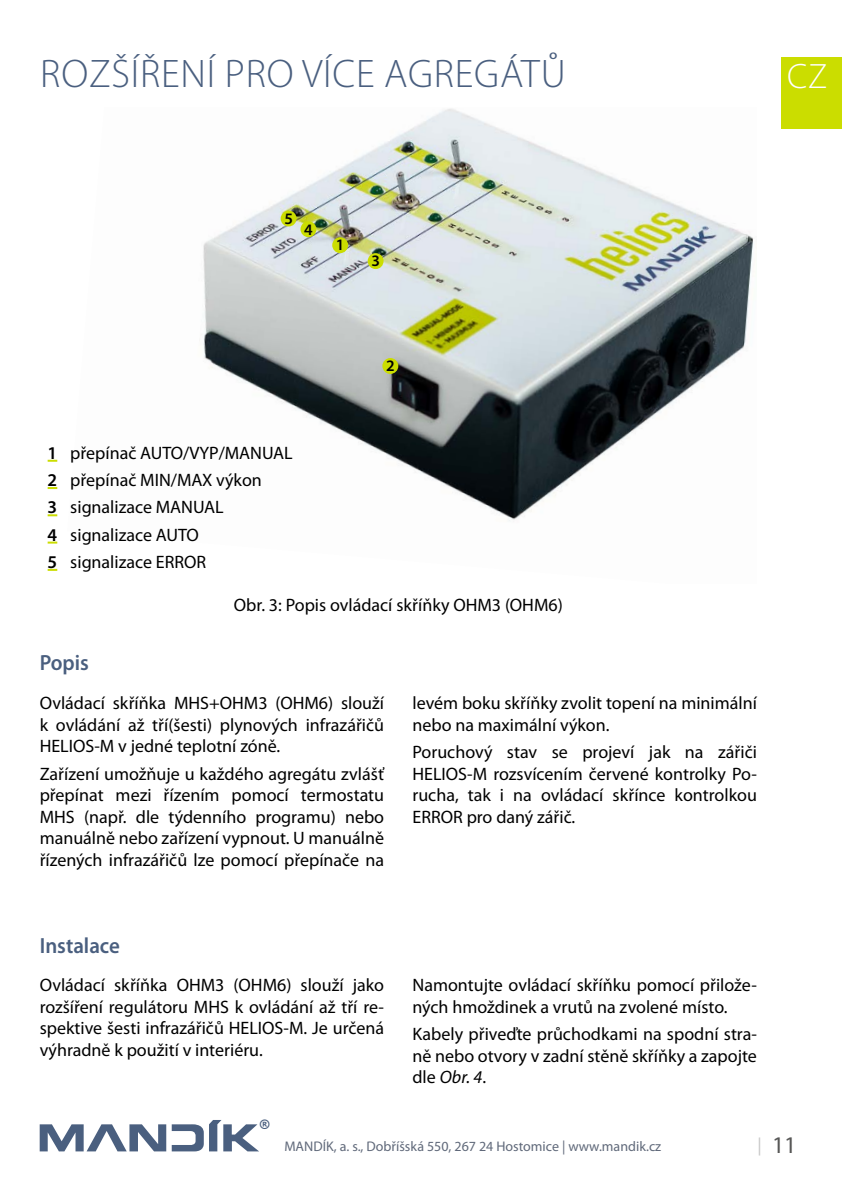
<style>
.page{position:relative;width:842px;height:1191px;background:#fff}
.page>*{position:absolute;margin:0;border:0;box-sizing:border-box;transform-origin:0 0}
.t1{font:300 40px "Myriad Pro";letter-spacing:.02em;color:#4a5f7f}
.t2{font:300 35.4px "Myriad Pro";color:#fff}
.t3{font:24px "Myriad Pro";color:#575756}
.t4{font:600 22px "Myriad Pro";color:#4a5f7f;scale:.95 1}
.t5{font:18px/21.6px "Myriad Pro";color:#000;text-align:justify}
.t6{font:600 16px "Myriad Pro";color:#000}
.t7{font:14px "Myriad Pro";color:#60697a}
.t8{font:700 11.4px "Tahoma";color:#4a5f7f}
.s1{font-weight:600}
.s2{font-style:italic}
.s3{font-size:18px;color:#c6c6c6}
</style>
<div class="page">
<div style="left:782px;top:57px;width:60px;height:71px;background:#cbdd00"></div>
<svg style="left:40px;top:1124px;width:126px;height:27px"></svg>
<svg style="left:172px;top:1120px;width:87px;height:31px"></svg>
<img style="left:203px;top:108px;width:550px;height:413px">
<div style="left:332px;top:237px;width:16px;height:16px;background:#cbdd00;border-radius:50%"></div>
<div style="left:382px;top:358px;width:16px;height:16px;background:#cbdd00;border-radius:50%"></div>
<div style="left:368px;top:253px;width:16px;height:16px;background:#cbdd00;border-radius:50%"></div>
<div style="left:300px;top:221px;width:16px;height:16px;background:#cbdd00;border-radius:50%"></div>
<div style="left:281px;top:211px;width:16px;height:15px;background:#cbdd00;border-radius:50%"></div>
<svg style="left:48px;top:460px;width:9px;height:2px"></svg>
<svg style="left:48px;top:487px;width:9px;height:2px"></svg>
<svg style="left:48px;top:514px;width:9px;height:2px"></svg>
<svg style="left:48px;top:541px;width:9px;height:2px"></svg>
<svg style="left:48px;top:569px;width:9px;height:2px"></svg>
<h1 class="t1" style="left:40px;top:49px;width:527px">ROZŠÍŘENÍ PRO VÍCE AGREGÁTŮ</h1>
<h2 class="t2" style="left:787px;top:55px;width:41px">CZ</h2>
<p class="t6" style="left:284px;top:208px;width:10px">5</p>
<p class="t6" style="left:304px;top:219px;width:10px">4</p>
<p class="t6" style="left:336px;top:235px;width:10px">1</p>
<p class="t6" style="left:371px;top:251px;width:10px">3</p>
<p class="t6" style="left:386px;top:356px;width:10px">2</p>
<p class="t5" style="left:48px;top:439px;width:246px;line-height:27.2px;text-align:left"><span class="s1">1</span> přepínač AUTO/VYP/MANUAL<br><span class="s1">2</span> přepínač MIN/MAX výkon<br><span class="s1">3</span> signalizace MANUAL<br><span class="s1">4</span> signalizace AUTO<br><span class="s1">5</span> signalizace ERROR</p>
<p class="t5" style="left:234px;top:594px;width:331px">Obr. 3: Popis ovládací skříňky OHM3 (OHM6)</p>
<p class="t4" style="left:40px;top:649px;width:53px">Popis</p>
<p class="t5" style="left:40px;top:692px;width:346px">Ovládací skříňka MHS+OHM3 (OHM6) slouží k ovládání až tří(šesti) plynových infrazářičů HELIOS-M v jedné teplotní zóně.</p>
<p class="t5" style="left:40px;top:762px;width:346px">Zařízení umožňuje u každého agregátu zvlášť přepínat mezi řízením pomocí termostatu MHS (např. dle týdenního programu) nebo manuálně nebo zařízení vypnout. U manuálně řízených infrazářičů lze pomocí přepínače na</p>
<p class="t5" style="left:412px;top:692px;width:346px">levém boku skříňky zvolit topení na minimální nebo na maximální výkon.</p>
<p class="t5" style="left:412px;top:740px;width:346px">Poruchový stav se projeví jak na zářiči HELIOS-M rozsvícením červené kontrolky Po&shy;rucha, tak i na ovládací skřínce kontrolkou ERROR pro daný zářič.</p>
<p class="t4" style="left:40px;top:931px;width:86px">Instalace</p>
<p class="t5" style="left:40px;top:974px;width:346px">Ovládací skříňka OHM3 (OHM6) slouží jako rozšíření regulátoru MHS k ovládání až tří re&shy;spektive šesti infrazářičů HELIOS-M. Je určená výhradně k použití v interiéru.</p>
<p class="t5" style="left:412px;top:974px;width:346px">Namontujte ovládací skříňku pomocí přilože&shy;ných hmoždinek a vrutů na zvolené místo.</p>
<p class="t5" style="left:412px;top:1023px;width:346px">Kabely přiveďte průchodkami na spodní stra&shy;ně nebo otvory v zadní stěně skříňky a zapojte dle <span class="s2">Obr. 4</span>.</p>
<p class="t8" style="left:259px;top:1116px;width:12px">®</p>
<p class="t7" style="left:284px;top:1138px;width:378px">MANDÍK, a. s., Dobříšská 550, 267 24 Hostomice | www.mandik.cz</p>
<h3 class="t3" style="left:757px;top:1130px;width:41px"><span class="s3">|</span> 11</h3>
</div>
